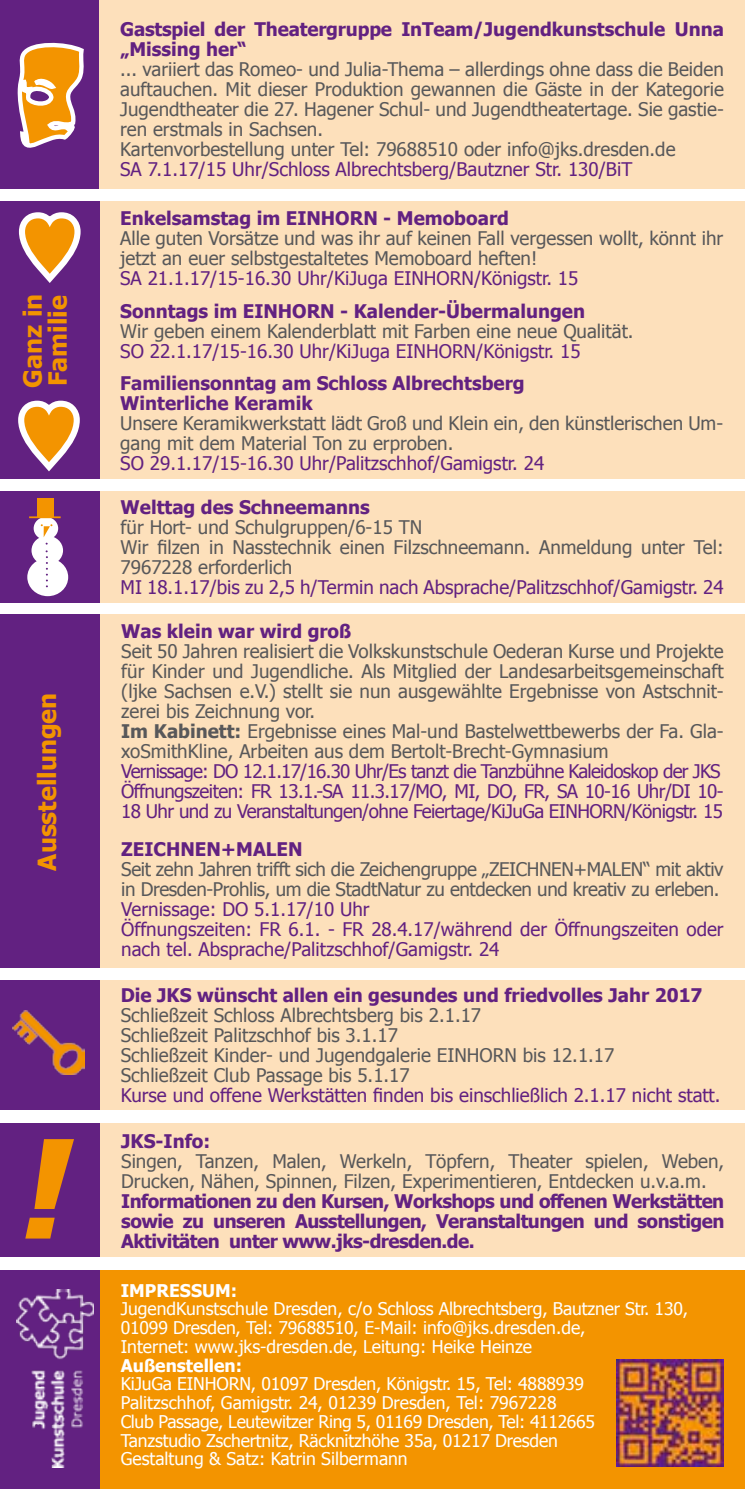
<style>
.page{position:relative;width:745px;height:1489px;background:#fff}
.page>*{position:absolute;margin:0;border:0;box-sizing:border-box;transform-origin:0 0}
.t1{font:italic 142px "Unfug Large";color:#f39400}
.t2{font:700 25px/25px "Tahoma";color:#f39400}
.t3{font:18.75px/20px "Tahoma";color:#58585a}
.t4{font:18.75px/20px "Tahoma";color:#622181}
.t5{font:700 18.75px/20px "Tahoma";color:#622181}
.t6{font:18.75px/20px "Tahoma";letter-spacing:-.03em;color:#622181}
.t7{font:700 18.75px/20px "Tahoma";letter-spacing:-.03em;color:#622181}
.t8{font:18.75px/20px "Tahoma";letter-spacing:-.02em;color:#58585a}
.t9{font:17.5px/18.8px "Tahoma";letter-spacing:-.01em;color:#fff}
.t10{font:700 17.5px "Tahoma";color:#fff}
.s1{font-weight:700}
</style>
<div class="page">
<div style="left:0;top:1123px;width:744px;height:134px;background:#fde0bb"></div>
<div style="left:0;top:1123px;width:100px;height:134px;background:#622181"></div>
<div style="left:0;top:0;width:744px;height:189px;background:#fde0bb"></div>
<div style="left:0;top:0;width:99px;height:189px;background:#622181"></div>
<svg style="left:17px;top:42px;width:67px;height:106px"></svg>
<div style="left:21px;top:1269px;width:723px;height:219px;background:#f39400"></div>
<div style="left:0;top:1269px;width:99px;height:219px;background:#622181"></div>
<img style="left:16px;top:1289px;width:78px;height:178px">
<img style="left:616px;top:1359px;width:107px;height:107px">
<div style="left:23px;top:201px;width:721px;height:277px;background:#fde0bb"></div>
<div style="left:0;top:201px;width:100px;height:277px;background:#622181"></div>
<div style="left:0;top:980px;width:744px;height:129px;background:#fde0bb"></div>
<div style="left:0;top:980px;width:99px;height:129px;background:#622181"></div>
<div style="left:0;top:491px;width:744px;height:112px;background:#fde0bb"></div>
<div style="left:0;top:491px;width:99px;height:112px;background:#622181"></div>
<div style="left:27px;top:558px;width:41px;height:38px;background:#fff;border-radius:50%"></div>
<div style="left:31px;top:535px;width:32px;height:30px;background:#fff;border-radius:50%"></div>
<div style="left:34px;top:517px;width:24px;height:22px;background:#fff;border-radius:50%"></div>
<hr style="left:29px;top:516px;width:32px;height:2px;background:#f39400">
<div style="left:37px;top:498px;width:17px;height:19px;background:#f39400"></div>
<svg style="left:41px;top:524px;width:11px;height:20px"></svg>
<svg style="left:46px;top:550px;width:2px;height:37px"></svg>
<div style="left:23px;top:614px;width:721px;height:353px;background:#fde0bb"></div>
<div style="left:0;top:614px;width:99px;height:353px;background:#622181"></div>
<img style="left:13px;top:1010px;width:71px;height:64px">
<svg style="left:18px;top:212px;width:63px;height:71px"></svg>
<svg style="left:8px;top:400px;width:78px;height:79px"></svg>
<h2 class="t2" style="left:19px;top:387px;width:95px;rotate:-90deg">Ganz in<br>Familie</h2>
<h2 class="t2" style="left:33px;top:870px;width:179px;rotate:-90deg">Ausstellungen</h2>
<h1 class="t1" style="left:8px;top:1103px;width:62px">!</h1>
<p class="t5" style="left:120px;top:18px;width:605px">Gastspiel der Theatergruppe InTeam/Jugendkunstschule Unna „Missing her“</p>
<p class="t3" style="left:120px;top:58px;width:605px">... variiert das Romeo- und Julia-Thema – allerdings ohne dass die Beiden auftauchen. Mit dieser Produktion gewannen die Gäste in der Kategorie Jugendtheater die 27. Hagener Schul- und Jugendtheatertage. Sie gastie&shy;ren erstmals in Sachsen.<br>Kartenvorbestellung unter Tel: 79688510 oder info@jks.dresden.de</p>
<p class="t4" style="left:120px;top:158px;width:513px">SA 7.1.17/15 Uhr/Schloss Albrechtsberg/Bautzner Str. 130/BiT</p>
<p class="t5" style="left:120px;top:207px;width:390px">Enkelsamstag im EINHORN - Memoboard</p>
<p class="t3" style="left:120px;top:228px;width:604px">Alle guten Vorsätze und was ihr auf keinen Fall vergessen wollt, könnt ihr jetzt an euer selbstgestaltetes Memoboard heften!</p>
<p class="t4" style="left:120px;top:268px;width:459px">SA 21.1.17/15-16.30 Uhr/KiJuga EINHORN/Königstr. 15</p>
<p class="t5" style="left:120px;top:300px;width:466px">Sonntags im EINHORN - Kalender-Übermalungen</p>
<p class="t3" style="left:120px;top:320px;width:514px">Wir geben einem Kalenderblatt mit Farben eine neue Qualität.</p>
<p class="t4" style="left:120px;top:340px;width:461px">SO 22.1.17/15-16.30 Uhr/KiJuga EINHORN/Königstr. 15</p>
<p class="t5" style="left:120px;top:372px;width:405px">Familiensonntag am Schloss Albrechtsberg<br>Winterliche Keramik</p>
<p class="t3" style="left:120px;top:413px;width:604px">Unsere Keramikwerkstatt lädt Groß und Klein ein, den künstlerischen Um&shy;gang mit dem Material Ton zu erproben.</p>
<p class="t4" style="left:120px;top:453px;width:425px">SO 29.1.17/15-16.30 Uhr/Palitzschhof/Gamigstr. 24</p>
<p class="t5" style="left:120px;top:496px;width:251px">Welttag des Schneemanns</p>
<p class="t3" style="left:120px;top:516px;width:604px">für Hort- und Schulgruppen/6-15 TN<br>Wir filzen in Nasstechnik einen Filzschneemann. Anmeldung unter Tel:<br>7967228 erforderlich</p>
<p class="t4" style="left:120px;top:576px;width:604px">MI 18.1.17/bis zu 2,5 h/Termin nach Absprache/Palitzschhof/Gamigstr. 24</p>
<p class="t5" style="left:121px;top:620px;width:231px">Was klein war wird groß</p>
<p class="t3" style="left:121px;top:640px;width:603px">Seit 50 Jahren realisiert die Volkskunstschule Oederan Kurse und Projekte für Kinder und Jugendliche. Als Mitglied der Landesarbeitsgemeinschaft (ljke Sachsen e.V.) stellt sie nun ausgewählte Ergebnisse von Astschnit&shy;zerei bis Zeichnung vor.<br><span class="s1">Im Kabinett:</span> Ergebnisse eines Mal-und Bastelwettbewerbs der Fa. Gla&shy;xoSmithKline, Arbeiten aus dem Bertolt-Brecht-Gymnasium</p>
<p class="t6" style="left:121px;top:760px;width:603px">Vernissage: DO 12.1.17/16.30 Uhr/Es tanzt die Tanzbühne Kaleidoskop der JKS<br>Öffnungszeiten: FR 13.1.-SA 11.3.17/MO, MI, DO, FR, SA 10-16 Uhr/DI 10-<br>18 Uhr und zu Veranstaltungen/ohne Feiertage/KiJuGa EINHORN/Königstr. 15</p>
<p class="t5" style="left:121px;top:837px;width:183px">ZEICHNEN+MALEN</p>
<p class="t8" style="left:121px;top:857px;width:603px">Seit zehn Jahren trifft sich die Zeichengruppe „ZEICHNEN+MALEN“ mit aktiv in Dresden-Prohlis, um die StadtNatur zu entdecken und kreativ zu erleben.</p>
<p class="t4" style="left:121px;top:897px;width:603px">Vernissage: DO 5.1.17/10 Uhr<br>Öffnungszeiten: FR 6.1. - FR 28.4.17/während der Öffnungszeiten oder nach tel. Absprache/Palitzschhof/Gamigstr. 24</p>
<p class="t5" style="left:121px;top:984px;width:583px">Die JKS wünscht allen ein gesundes und friedvolles Jahr 2017</p>
<p class="t3" style="left:121px;top:1004px;width:495px">Schließzeit Schloss Albrechtsberg bis 2.1.17<br>Schließzeit Palitzschhof bis 3.1.17<br>Schließzeit Kinder- und Jugendgalerie EINHORN bis 12.1.17<br>Schließzeit Club Passage bis 5.1.17</p>
<p class="t4" style="left:121px;top:1084px;width:601px">Kurse und offene Werkstätten finden bis einschließlich 2.1.17 nicht statt.</p>
<p class="t5" style="left:121px;top:1129px;width:90px">JKS-Info:</p>
<p class="t3" style="left:121px;top:1149px;width:604px">Singen, Tanzen, Malen, Werkeln, Töpfern, Theater spielen, Weben,<br>Drucken, Nähen, Spinnen, Filzen, Experimentieren, Entdecken u.v.a.m.</p>
<p class="t7" style="left:121px;top:1189px;width:604px">Informationen zu den Kursen, Workshops und offenen Werkstätten sowie zu unseren Ausstellungen, Veranstaltungen und sonstigen</p>
<p class="t7" style="left:121px;top:1229px;width:354px">Aktivitäten unter www.jks-dresden.de.</p>
<p class="t10" style="left:121px;top:1277px;width:118px">IMPRESSUM:</p>
<p class="t9" style="left:121px;top:1298px;width:568px">JugendKunstschule Dresden, c/o Schloss Albrechtsberg, Bautzner Str. 130,<br>01099 Dresden, Tel: 79688510, E-Mail: info@jks.dresden.de,<br>Internet: www.jks-dresden.de, Leitung: Heike Heinze</p>
<p class="t10" style="left:121px;top:1352px;width:123px">Außenstellen:</p>
<p class="t9" style="left:121px;top:1373px;width:475px">KiJuGa EINHORN, 01097 Dresden, Königstr. 15, Tel: 4888939<br>Palitzschhof, Gamigstr. 24, 01239 Dresden, Tel: 7967228<br>Club Passage, Leutewitzer Ring 5, 01169 Dresden, Tel: 4112665<br>Tanzstudio Zschertnitz, Räcknitzhöhe 35a, 01217 Dresden Gestaltung &amp; Satz: Katrin Silbermann</p>
</div>
